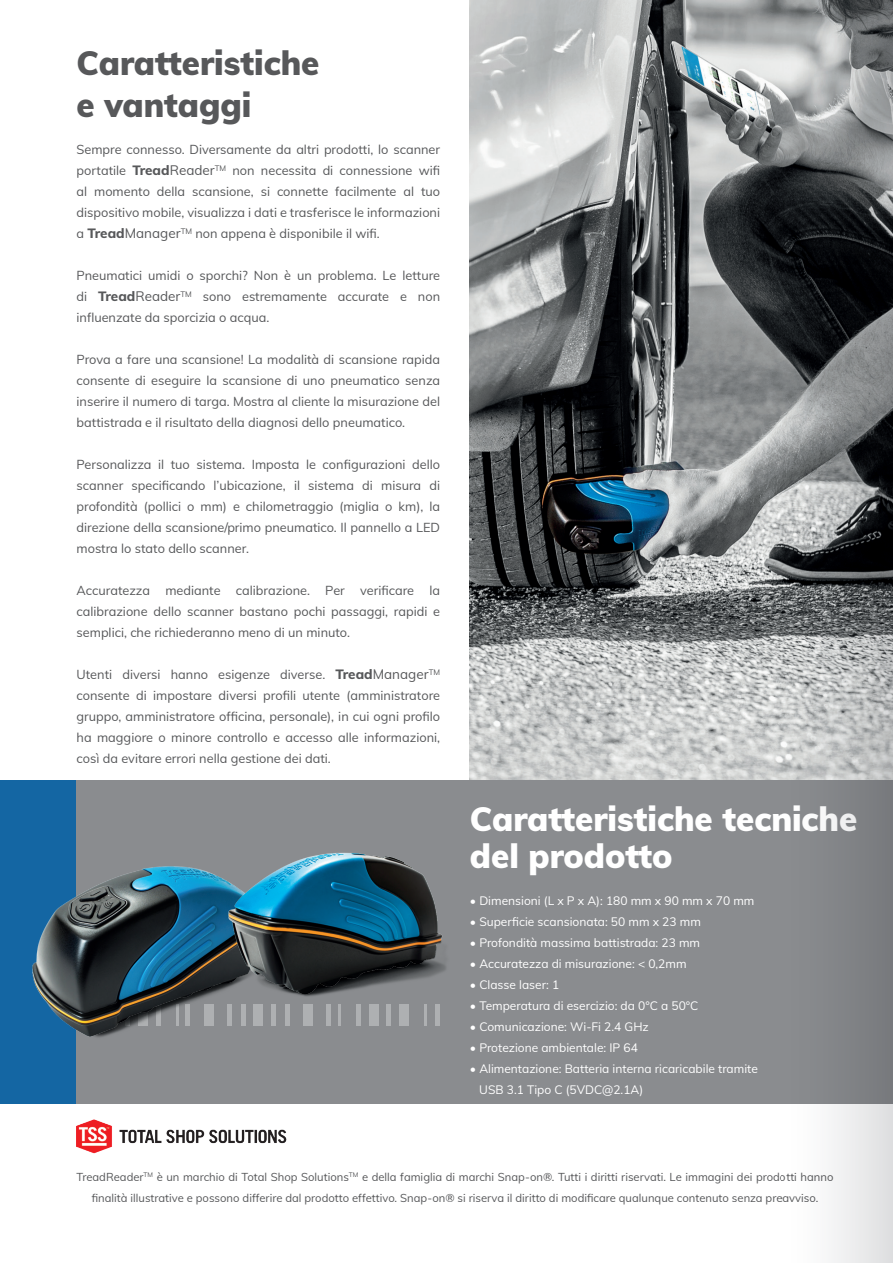
<style>
.page{position:relative;width:893px;height:1263px;background:#fff}
.page>*{position:absolute;margin:0;border:0;box-sizing:border-box;transform-origin:0 0}
.t1{font:900 33px/37.5px "Muli";color:#fff}
.t2{font:900 33px/42px "Muli";color:#57585a}
.t3{font:12.75px/21px "Muli";color:#57585a;text-align:justify}
.t4{font:12px/21px "Muli";color:#fff}
.t5{font:11.25px/21px "Muli";color:#57585a;text-align:center}
.s1{font-weight:800;font-size:13.5px}
.s2{font-size:13.5px}
</style>
<div class="page">
<div style="left:0;top:780px;width:77px;height:323px;background:#1466a3"></div>
<img style="left:470px;top:0;width:311px;height:780px">
<div style="left:77px;top:780px;width:816px;height:323px;background:#8a8c8f"></div>
<div style="left:271px;top:1004px;width:5px;height:22px;background:#aeb0b2"></div>
<div style="left:285px;top:1004px;width:5px;height:22px;background:#aeb0b2"></div>
<div style="left:303px;top:1004px;width:10px;height:22px;background:#aeb0b2"></div>
<div style="left:326px;top:1004px;width:5px;height:22px;background:#aeb0b2"></div>
<hr style="left:338px;top:1004px;width:2px;height:22px;background:#e6e7e9">
<div style="left:356px;top:1004px;width:5px;height:22px;background:#aeb0b2"></div>
<div style="left:369px;top:1004px;width:10px;height:22px;background:#aeb0b2"></div>
<div style="left:386px;top:1004px;width:5px;height:22px;background:#aeb0b2"></div>
<div style="left:399px;top:1004px;width:10px;height:22px;background:#aeb0b2"></div>
<hr style="left:424px;top:1004px;width:2px;height:22px;background:#e6e7e9">
<div style="left:435px;top:1004px;width:5px;height:22px;background:#aeb0b2"></div>
<img style="left:32px;top:860px;width:231px;height:182px">
<img style="left:214px;top:852px;width:232px;height:152px">
<img style="left:77px;top:1119px;width:210px;height:35px">
<svg style="left:781px;top:0;width:112px;height:1263px"></svg>
<h1 class="t2" style="left:77px;top:41px;width:244px">Caratteristiche e vantaggi</h1>
<p class="t3" style="left:77px;top:139px;width:365px">Sempre connesso. Diversamente da altri prodotti, lo scanner portatile <span class="s1">Tread</span><span class="s2">Reader</span><sup>TM</sup> non necessita di connessione wifi al momento della scansione, si connette facilmente al tuo dispositivo mobile, visualizza i dati e trasferisce le informazioni a <span class="s1">Tread</span><span class="s2">Manager</span><sup>TM</sup> non appena è disponibile il wifi.</p>
<p class="t3" style="left:77px;top:265px;width:365px">Pneumatici umidi o sporchi? Non è un problema. Le letture di <span class="s1">Tread</span><span class="s2">Reader</span><sup>TM</sup> sono estremamente accurate e non influenzate da sporcizia o acqua.</p>
<p class="t3" style="left:77px;top:349px;width:365px">Prova a fare una scansione! La modalità di scansione rapida consente di eseguire la scansione di uno pneumatico senza inserire il numero di targa. Mostra al cliente la misurazione del battistrada e il risultato della diagnosi dello pneumatico.</p>
<p class="t3" style="left:77px;top:454px;width:365px">Personalizza il tuo sistema. Imposta le configurazioni dello scanner specificando l’ubicazione, il sistema di misura di profondità (pollici o mm) e chilometraggio (miglia o km), la direzione della scansione/primo pneumatico. Il pannello a LED mostra lo stato dello scanner.</p>
<p class="t3" style="left:77px;top:580px;width:365px">Accuratezza mediante calibrazione. Per verificare la calibrazione dello scanner bastano pochi passaggi, rapidi e semplici, che richiederanno meno di un minuto.</p>
<p class="t3" style="left:77px;top:664px;width:365px">Utenti diversi hanno esigenze diverse. <span class="s1">Tread</span><span class="s2">Manager</span><sup>TM </sup>consente di impostare diversi profili utente (amministratore gruppo, amministratore officina, personale), in cui ogni profilo ha maggiore o minore controllo e accesso alle informazioni, così da evitare errori nella gestione dei dati.</p>
<h1 class="t1" style="left:470px;top:798px;width:389px">Caratteristiche tecniche del prodotto</h1>
<p class="t4" style="left:470px;top:889px;width:286px">• Dimensioni (L x P x A): 180 mm x 90 mm x 70 mm</p>
<p class="t4" style="left:470px;top:910px;width:233px">• Superficie scansionata: 50 mm x 23 mm</p>
<p class="t4" style="left:470px;top:931px;width:232px">• Profondità massima battistrada: 23 mm</p>
<p class="t4" style="left:470px;top:952px;width:218px">• Accuratezza di misurazione: &lt; 0,2mm</p>
<p class="t4" style="left:470px;top:973px;width:91px">• Classe laser: 1</p>
<p class="t4" style="left:470px;top:994px;width:230px">• Temperatura di esercizio: da 0°C a 50°C</p>
<p class="t4" style="left:470px;top:1015px;width:180px">• Comunicazione: Wi-Fi 2.4 GHz</p>
<p class="t4" style="left:470px;top:1036px;width:170px">• Protezione ambientale: IP 64</p>
<p class="t4" style="left:479px;top:1057px;width:280px;text-indent:-9px">• Alimentazione: Batteria interna ricaricabile tramite<br>USB 3.1 Tipo C (5VDC@2.1A)</p>
<p class="t5" style="left:77px;top:1166px;width:758px">TreadReader<sup>TM</sup> è un marchio di Total Shop Solutions<sup>TM</sup> e della famiglia di marchi Snap-on®. Tutti i diritti riservati. Le immagini dei prodotti hanno finalità illustrative e possono differire dal prodotto effettivo. Snap-on® si riserva il diritto di modificare qualunque contenuto senza preavviso.</p>
</div>
